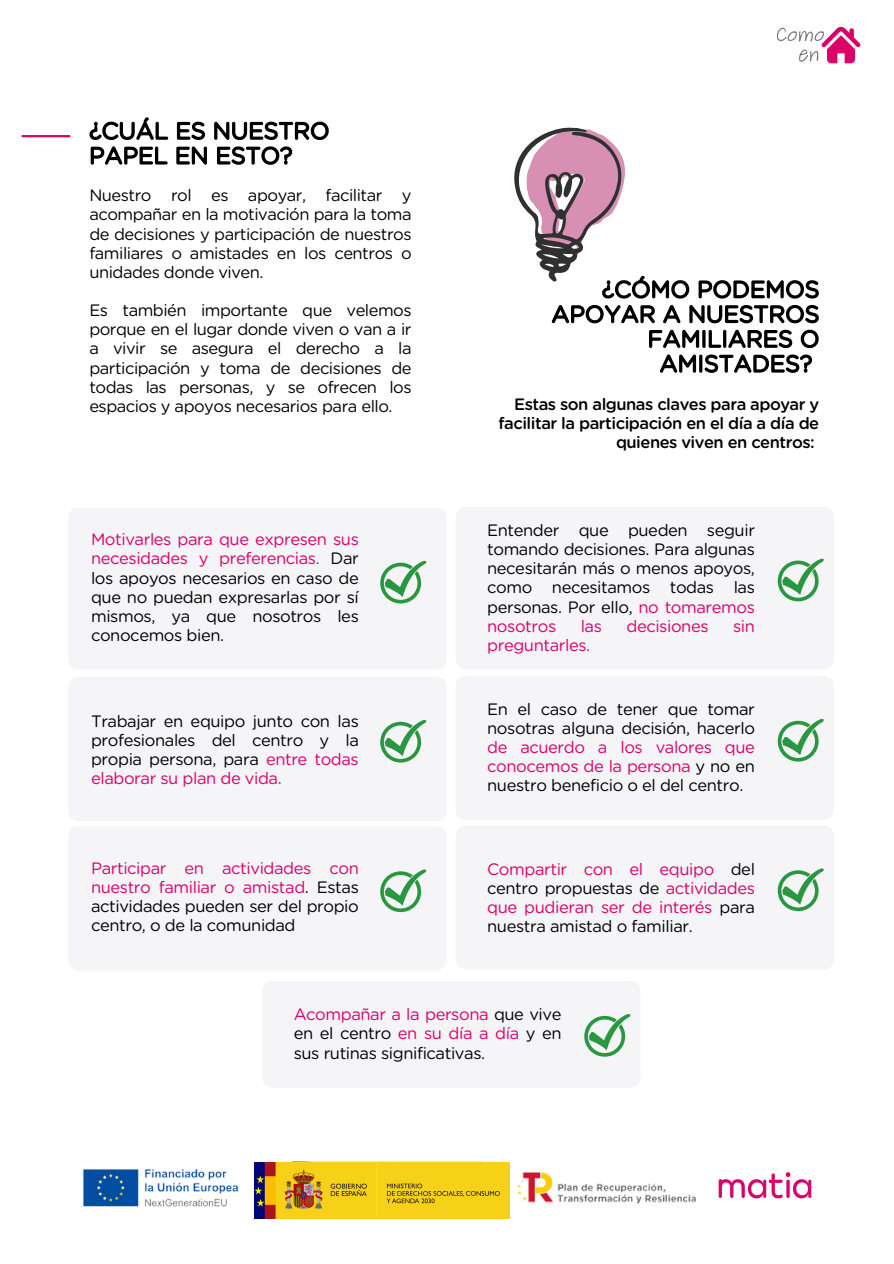
<style>
.page{position:relative;width:894px;height:1264px;background:#fff}
.page>*{position:absolute;margin:0;border:0;box-sizing:border-box;transform-origin:0 0}
.t1{font:16.5px/19.2px "Gotham Rounded";letter-spacing:-.025em;color:#000;text-align:justify}
.t2{font:16.5px/19.2px "Gotham Rounded";letter-spacing:-.025em;color:#dc006b;text-align:justify}
.t3{font:500 16.5px/19.2px "Gotham Rounded";letter-spacing:-.03em;color:#000;text-align:right}
.s1{color:#dc006b}
.s2{color:#000}
</style>
<div class="page">
<img style="left:776px;top:26px;width:85px;height:38px">
<svg style="left:89px;top:117px;width:240px;height:48px"></svg>
<img style="left:83px;top:1169px;width:156px;height:38px">
<img style="left:280px;top:1161px;width:213px;height:58px">
<img style="left:517px;top:1172px;width:179px;height:32px">
<img style="left:255px;top:1162px;width:254px;height:56px">
<img style="left:718px;top:1172px;width:94px;height:27px">
<div style="left:68px;top:507px;width:378px;height:162px;background:#f5f4f6;border-radius:10px"></div>
<svg style="left:380px;top:560px;width:46px;height:43px"></svg>
<div style="left:455px;top:506px;width:378px;height:163px;background:#f5f4f6;border-radius:10px"></div>
<svg style="left:777px;top:558px;width:46px;height:43px"></svg>
<div style="left:68px;top:676px;width:378px;height:145px;background:#f5f4f6;border-radius:10px"></div>
<svg style="left:380px;top:719px;width:46px;height:43px"></svg>
<div style="left:455px;top:675px;width:378px;height:145px;background:#f5f4f6;border-radius:10px"></div>
<svg style="left:777px;top:719px;width:46px;height:42px"></svg>
<div style="left:68px;top:826px;width:378px;height:144px;background:#f5f4f6;border-radius:10px"></div>
<svg style="left:380px;top:869px;width:46px;height:43px"></svg>
<div style="left:455px;top:825px;width:378px;height:144px;background:#f5f4f6;border-radius:10px"></div>
<svg style="left:777px;top:868px;width:46px;height:43px"></svg>
<div style="left:262px;top:980px;width:378px;height:107px;background:#f5f4f6;border-radius:10px"></div>
<svg style="left:584px;top:1014px;width:46px;height:42px"></svg>
<svg style="left:514px;top:127px;width:305px;height:246px"></svg>
<hr style="left:22px;top:135px;width:47px;height:2px;background:#dc006b">
<p class="t1" style="left:89px;top:187px;width:324px">Nuestro rol es apoyar, facilitar y acompañar en la motivación para la toma de decisiones y participación de nuestros familiares o amistades en los centros o unidades donde viven.</p>
<p class="t1" style="left:89px;top:301px;width:324px">Es también importante que velemos porque en el lugar donde viven o van a ir a vivir se asegura el derecho a la participación y toma de decisiones de todas las personas, y se ofrecen los espacios y apoyos necesarios para ello.</p>
<h1 class="t3" style="left:498px;top:395px;width:322px">Estas son algunas claves para apoyar y facilitar la participación en el día a día de quienes viven en centros:</h1>
<p class="t1" style="left:91px;top:530px;width:269px"><span class="s1">Motivarles para que expresen sus necesidades y preferencias.</span> Dar los apoyos necesarios en caso de que no puedan expresarlas por sí mismos, ya que nosotros les conocemos bien.</p>
<p class="t1" style="left:487px;top:521px;width:269px">Entender que pueden seguir tomando decisiones. Para algunas necesitarán más o menos apoyos, como necesitamos todas las personas. Por ello, <span class="s1">no tomaremos nosotros</span></p>
<p class="t2" style="left:580px;top:617px;width:23px">las</p>
<p class="t2" style="left:626px;top:617px;width:84px">decisiones</p>
<p class="t2" style="left:733px;top:617px;width:23px">sin</p>
<p class="t2" style="left:487px;top:636px;width:104px">preguntarles.</p>
<p class="t1" style="left:91px;top:712px;width:269px">Trabajar en equipo junto con las profesionales del centro y la propia persona, para <span class="s1">entre todas elaborar su plan de vida.</span></p>
<p class="t1" style="left:487px;top:700px;width:269px">En el caso de tener que tomar nosotras alguna decisión, hacerlo <span class="s1">de acuerdo a los valores que conocemos de la persona</span> y no en nuestro beneficio o el del centro.</p>
<p class="t1" style="left:91px;top:859px;width:269px"><span class="s1">Participar en actividades con nuestro familiar o amistad</span>. Estas actividades pueden ser del propio centro, o de la comunidad</p>
<p class="t2" style="left:487px;top:860px;width:269px">Compartir con el equipo <span class="s2">del centro propuestas de</span> actividades que pudieran ser de interés <span class="s2">para nuestra amistad o familiar.</span></p>
<p class="t1" style="left:294px;top:1005px;width:269px"><span class="s1">Acompañar a la persona</span> que vive en el centro <span class="s1">en su día a día</span> y en sus rutinas significativas.</p>
</div>
